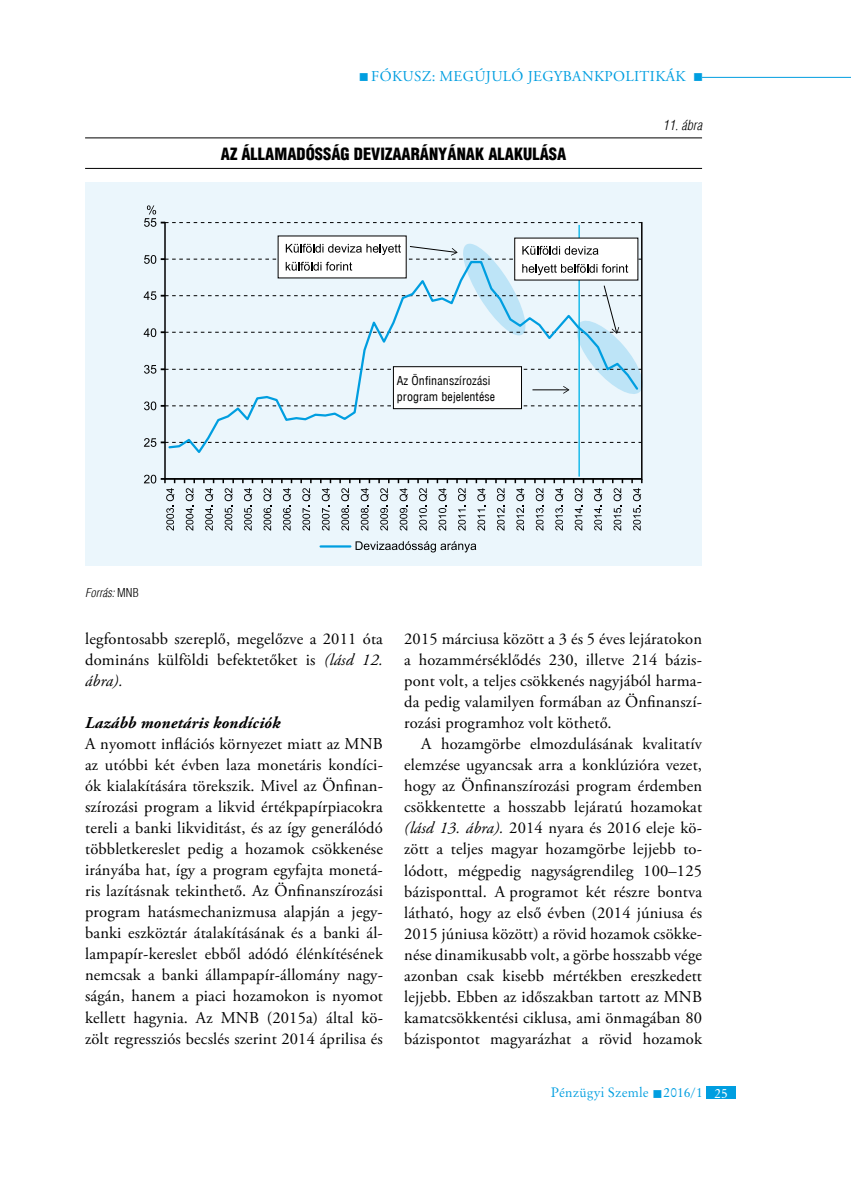
<style>
.page{position:relative;width:851px;height:1191px;background:#fff}
.page>*{position:absolute;margin:0;border:0;box-sizing:border-box;transform-origin:0 0}
.t1{font:16.5px/21px "Adobe Garamond Pro";letter-spacing:.01em;color:#000;text-align:justify}
.t2{font:900 condensed 16.5px "H Helvetica";color:#000}
.t3{font:italic 700 16.5px "Adobe Garamond Pro";letter-spacing:.01em;color:#000}
.t4{font:15px "Adobe Garamond Pro";letter-spacing:.145em;color:#009ee0}
.t5{font:13.5px "Original Garamond HU Normal";letter-spacing:.01em;color:#009ee0}
.t6{font:italic 300 condensed 13.5px "H Helvetica";letter-spacing:.01em;color:#000}
.t7{font:condensed 12px/16.5px "H Helvetica";letter-spacing:.01em;color:#000}
.t8{font:italic 300 condensed 12px "H Helvetica";color:#000}
.s1{font-style:normal}
.s2{font-style:italic}
.s3{color:#fff}
</style>
<div class="page">
<hr style="left:702px;top:77px;width:148px;height:1px;background:#009ee0">
<div style="left:706px;top:1086px;width:30px;height:13px;background:#009ee0"></div>
<hr style="left:85px;top:137px;width:617px;height:1px;background:#000">
<hr style="left:85px;top:168px;width:617px;height:1px;background:#000">
<div style="left:85px;top:182px;width:617px;height:384px;background:#ebf6fc"></div>
<hr style="left:578px;top:225px;width:2px;height:251px;background:#1bbbea">
<svg style="left:144px;top:438px;width:497px;height:9px"></svg>
<svg style="left:144px;top:205px;width:497px;height:22px"></svg>
<hr style="left:164px;top:223px;width:2px;height:256px;background:#000">
<hr style="left:641px;top:223px;width:1px;height:256px;background:#000">
<hr style="left:165px;top:478px;width:476px;height:2px;background:#000">
<svg style="left:144px;top:475px;width:23px;height:55px"></svg>
<svg style="left:640px;top:479px;width:2px;height:51px"></svg>
<svg style="left:355px;top:549px;width:121px;height:3px"></svg>
<svg style="left:167px;top:410px;width:473px;height:139px"></svg>
<div style="left:278px;top:236px;width:128px;height:42px;background:#fff"></div>
<svg style="left:144px;top:240px;width:499px;height:170px"></svg>
<div style="left:396px;top:370px;width:120px;height:36px;background:#fff"></div>
<p class="t4" style="left:359px;top:67px;width:346px">■ fókusz: Megújuló Jegybankpolitikák ■</p>
<p class="t2" style="left:221px;top:143px;width:346px">AZ ÁLLAMADÓSSÁG DEVIZAARÁNYÁNAK ALAKULÁSA</p>
<p class="t8" style="left:85px;top:586px;width:55px">Forrás: <span class="s1">MNB</span></p>
<p class="t7" style="left:396px;top:372px;width:100px">Az Önfinanszírozási program bejelentése</p>
<p class="t6" style="left:662px;top:117px;width:41px">11. ábra</p>
<p class="t1" style="left:85px;top:629px;width:299px">legfontosabb szereplő, megelőzve a 2011 óta domináns külföldi befektetőket is <span class="s2">(lásd 12. ábra).</span></p>
<p class="t3" style="left:85px;top:713px;width:197px">Lazább monetáris kondíciók</p>
<p class="t1" style="left:85px;top:734px;width:300px;text-align:left">A nyomott inflációs környezet miatt az MNB az utóbbi két évben laza monetáris kondíci&shy;ók kialakítására törekszik. Mivel az Önfinan&shy;szírozási program a likvid értékpapírpiacokra tereli a banki likviditást, és az így generálódó többletkereslet pedig a hozamok csökkenése irányába hat, így a program egyfajta monetá&shy;ris lazításnak tekinthető. Az Önfinanszírozási program hatásmechanizmusa alapján a jegy&shy;banki eszköztár átalakításának és a banki ál&shy;lampapír-kereslet ebből adódó élénkítésének nemcsak a banki állampapír-állomány nagy&shy;ságán, hanem a piaci hozamokon is nyomot kellett hagynia. Az MNB (2015a) által kö&shy;zölt regressziós becslés szerint 2014 áprilisa és</p>
<p class="t1" style="left:404px;top:629px;width:299px">2015 márciusa között a 3 és 5 éves lejáratokon a hozammérséklődés 230, illetve 214 bázis&shy;pont volt, a teljes csökkenés nagyjából harma&shy;da pedig valamilyen formában az Önfinanszí&shy;rozási programhoz volt köthető.</p>
<p class="t1" style="left:404px;top:734px;width:300px;text-align:left;text-indent:17px">A hozamgörbe elmozdulásának kvalitatív elemzése ugyancsak arra a konklúzióra vezet, hogy az Önfinanszírozási program érdemben csökkentette a hosszabb lejáratú hozamokat <span class="s2">(lásd 13. ábra).</span> 2014 nyara és 2016 eleje kö&shy;zött a teljes magyar hozamgörbe lejjebb to&shy;lódott, mégpedig nagyságrendileg 100–125 bázisponttal. A programot két részre bontva látható, hogy az első évben (2014 júniusa és 2015 júniusa között) a rövid hozamok csökke&shy;nése dinamikusabb volt, a görbe hosszabb vége azonban csak kisebb mértékben ereszkedett lejjebb. Ebben az időszakban tartott az MNB kamatcsökkentési ciklusa, ami önmagában 80 bázispontot magyarázhat a rövid hozamok</p>
<p class="t5" style="left:550px;top:1084px;width:179px">Pénzügyi Szemle ■ 2016/1 <span class="s3">25</span></p>
</div>
